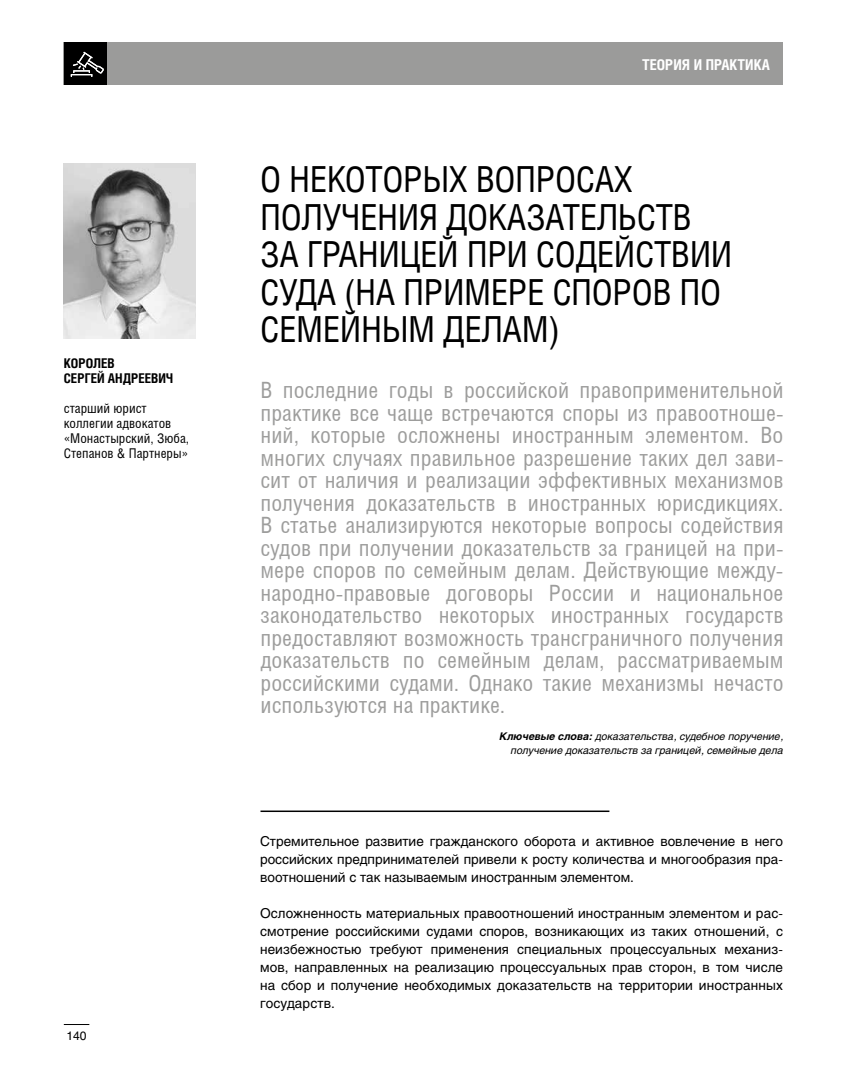
<style>
.page{position:relative;width:851px;height:1089px;background:#fff}
.page>*{position:absolute;margin:0;border:0;box-sizing:border-box;transform-origin:0 0}
.t1{font:36px/37.5px "Helios Cond";letter-spacing:-.01em;color:#000}
.t2{font:22.5px/22.5px "Helios Cond";color:#9d9d9c;text-align:justify}
.t3{font:700 15px "Helios Cond";color:#fff}
.t4{font:13.5px/18px "Helios";letter-spacing:.005em;color:#000;text-align:justify}
.t5{font:13.5px/15px "Helios Cond";color:#000}
.t6{font:700 13.5px/15px "Helios Cond";color:#000}
.t7{font:12px "Helios";color:#000}
.t8{font:italic 10.5px/13.5px "Helios";color:#000;text-align:right}
.s1{font-weight:700}
</style>
<div class="page">
<svg style="left:64px;top:1024px;width:25px;height:1px"></svg>
<hr style="left:260px;top:810px;width:349px;height:2px;background:#000">
<div style="left:64px;top:42px;width:718px;height:43px;background:#9b9b9a"></div>
<div style="left:64px;top:42px;width:42px;height:43px;background:#000"></div>
<svg style="left:71px;top:52px;width:33px;height:25px"></svg>
<img style="left:64px;top:164px;width:132px;height:174px">
<p class="t6" style="left:64px;top:355px;width:111px">КОРОЛЕВ<br>СЕРГЕЙ АНДРЕЕВИЧ</p>
<p class="t5" style="left:64px;top:400px;width:127px">старший юрист коллегии адвокатов «Монастырский, Зюба,<br>Степанов &amp; Партнеры»</p>
<p class="t7" style="left:66px;top:1027px;width:22px">140</p>
<p class="t3" style="left:642px;top:55px;width:129px">ТЕОРИЯ И ПРАКТИКА</p>
<h1 class="t1" style="left:260px;top:160px;width:473px">О НЕКОТОРЫХ ВОПРОСАХ<br>ПОЛУЧЕНИЯ ДОКАЗАТЕЛЬСТВ<br>ЗА ГРАНИЦЕЙ ПРИ СОДЕЙСТВИИ<br>СУДА (НА ПРИМЕРЕ СПОРОВ ПО<br>СЕМЕЙНЫМ ДЕЛАМ)</h1>
<p class="t2" style="left:260px;top:378px;width:524px">В последние годы в российской правоприменительной практике все чаще встречаются споры из правоотноше&shy;ний, которые осложнены иностранным элементом. Во многих случаях правильное разрешение таких дел зави&shy;сит от наличия и реализации эффективных механизмов получения доказательств в иностранных юрисдикциях.<br>В статье анализируются некоторые вопросы содействия судов при получении доказательств за границей на при&shy;мере споров по семейным делам. Действующие между&shy;народно-правовые договоры России и национальное законодательство некоторых иностранных государств предоставляют возможность трансграничного получения доказательств по семейным делам, рассматриваемым российскими судами. Однако такие механизмы нечасто используются на практике.</p>
<p class="t8" style="left:499px;top:729px;width:285px"><span class="s1">Ключевые слова:</span> доказательства, судебное поручение, получение доказательств за границей, семейные дела</p>
<p class="t4" style="left:260px;top:832px;width:524px">Стремительное развитие гражданского оборота и активное вовлечение в него российских предпринимателей привели к росту количества и многообразия пра&shy;воотношений с так называемым иностранным элементом.</p>
<p class="t4" style="left:260px;top:904px;width:524px">Осложненность материальных правоотношений иностранным элементом и рас&shy;смотрение российскими судами споров, возникающих из таких отношений, с неизбежностью требуют применения специальных процессуальных механиз&shy;мов, направленных на реализацию процессуальных прав сторон, в том числе на сбор и получение необходимых доказательств на территории иностранных государств.</p>
</div>
